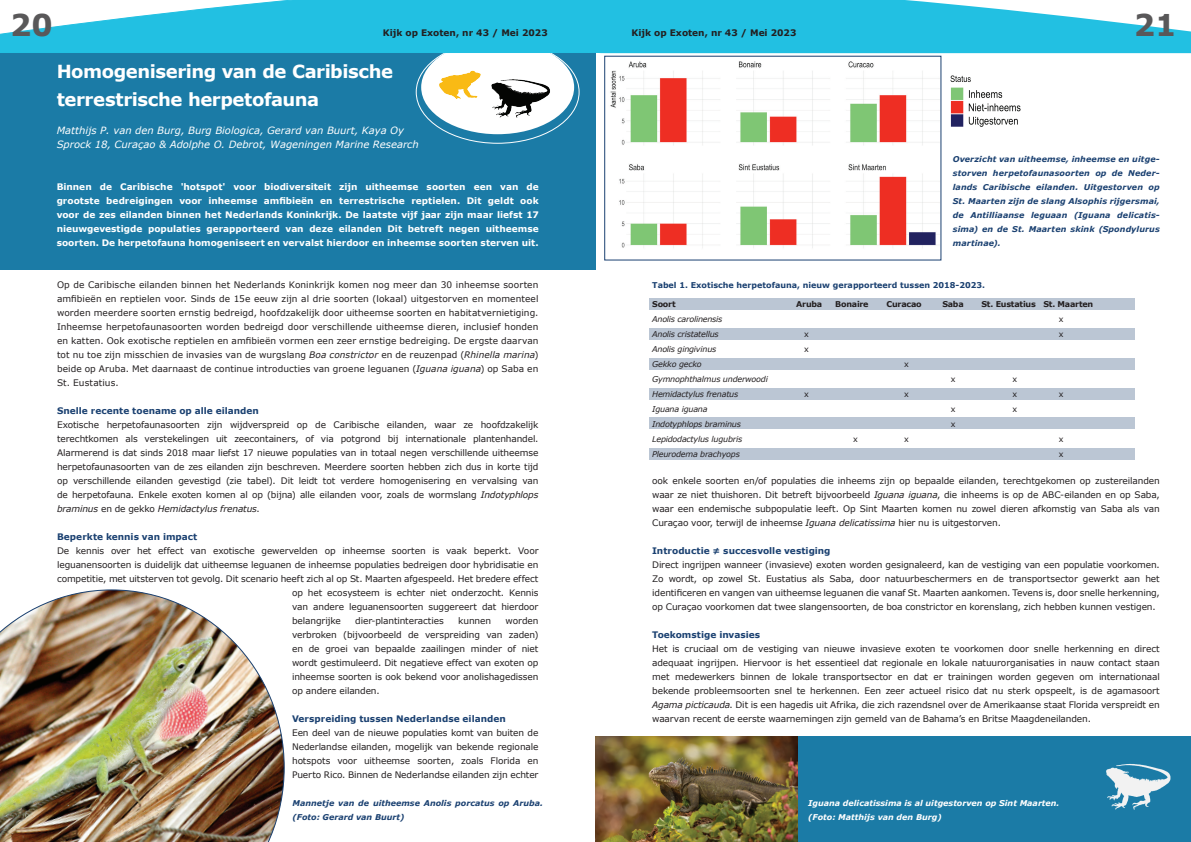
<style>
.page{position:relative;width:1191px;height:842px;background:#fff}
.page>*{position:absolute;margin:0;border:0;box-sizing:border-box;transform-origin:0 0}
.t1{font:700 30px "Verdana";color:#595859}
.t2{font:700 18px "Verdana";letter-spacing:-.025em;color:#fff}
.t3{font:italic 10px/14px "Verdana";color:#fff}
.t4{font:9px/14px "Verdana";letter-spacing:-.01em;color:#231f20;text-align:justify}
.t5{font:700 9px/14px "Verdana";letter-spacing:.005em;color:#fff;text-align:justify}
.t6{font:700 9px "Verdana";color:#1b4171}
.t7{font:700 9px "Verdana";color:#231f20}
.t8{font:italic 700 8px/14px "Verdana";color:#1b4171}
.t9{font:italic 8px "Verdana";letter-spacing:-.025em;color:#231f20}
.t10{font:italic 700 8px/14px "Verdana";color:#fff}
.t11{font:700 8px "Verdana";color:#1b4171}
.t12{font:700 8px "Verdana";letter-spacing:-.025em;color:#231f20}
.t13{font:8px "Verdana";color:#231f20}
.s1{font-style:italic}
</style>
<div class="page">
<div style="left:0;top:50px;width:595px;height:219px;background:#1b7ba6"></div>
<div style="left:421px;top:40px;width:153px;height:94px;background:#fff;border-radius:50%"></div>
<img style="left:0;top:589px;width:285px;height:253px">
<svg style="left:0;top:0;width:1191px;height:53px;background:#40c8e6"></svg>
<img style="left:610px;top:61px;width:329px;height:187px">
<img style="left:595px;top:736px;width:203px;height:106px">
<img style="left:950px;top:75px;width:71px;height:52px">
<img style="left:491px;top:79px;width:65px;height:46px">
<div style="left:798px;top:736px;width:393px;height:106px;background:#1b7ba6"></div>
<img style="left:1106px;top:763px;width:65px;height:47px">
<div style="left:649px;top:298px;width:486px;height:11px;background:#bbc6d4"></div>
<div style="left:649px;top:328px;width:486px;height:12px;background:#bbc6d4"></div>
<div style="left:649px;top:358px;width:486px;height:12px;background:#bbc6d4"></div>
<div style="left:649px;top:389px;width:486px;height:11px;background:#bbc6d4"></div>
<div style="left:649px;top:418px;width:486px;height:11px;background:#bbc6d4"></div>
<div style="left:649px;top:448px;width:486px;height:11px;background:#bbc6d4"></div>
<img style="left:439px;top:70px;width:42px;height:29px">
<h1 class="t1" style="left:10px;top:6px;width:44px">20</h1>
<p class="t7" style="left:383px;top:27px;width:166px">Kijk op Exoten, nr 43 / Mei 2023</p>
<h2 class="t2" style="left:57px;top:60px;width:338px">Homogenisering van de Caribische</h2>
<h2 class="t2" style="left:57px;top:88px;width:264px">terrestrische herpetofauna</h2>
<p class="t3" style="left:57px;top:124px;width:363px">Matthijs P. van den Burg, Burg Biologica, Gerard van Buurt, Kaya Oy<br>Sprock 18, Curaçao &amp; Adolphe O. Debrot, Wageningen Marine Research</p>
<p class="t5" style="left:57px;top:180px;width:483px">Binnen de Caribische 'hotspot' voor biodiversiteit zijn uitheemse soorten een van de grootste bedreigingen voor inheemse amfibieën en terrestrische reptielen. Dit geldt ook voor de zes eilanden binnen het Nederlands Koninkrijk. De laatste vijf jaar zijn maar liefst 17 nieuwgevestigde populaties gerapporteerd van deze eilanden Dit betreft negen uitheemse soorten. De herpetofauna homogeniseert en vervalst hierdoor en inheemse soorten sterven uit.</p>
<p class="t4" style="left:57px;top:278px;width:483px">Op de Caribische eilanden binnen het Nederlands Koninkrijk komen nog meer dan 30 inheemse soorten amfibieën en reptielen voor. Sinds de 15e eeuw zijn al drie soorten (lokaal) uitgestorven en momenteel worden meerdere soorten ernstig bedreigd, hoofdzakelijk door uitheemse soorten en habitatvernietiging.<br>Inheemse herpetofaunasoorten worden bedreigd door verschillende uitheemse dieren, inclusief honden en katten. Ook exotische reptielen en amfibieën vormen een zeer ernstige bedreiging. De ergste daarvan tot nu toe zijn misschien de invasies van de wurgslang <span class="s1">Boa constrictor</span> en de reuzenpad (<span class="s1">Rhinella marina</span>) beide op Aruba. Met daarnaast de continue introducties van groene leguanen (<span class="s1">Iguana iguana</span>) op Saba en St. Eustatius.</p>
<p class="t6" style="left:57px;top:405px;width:203px">Snelle recente toename op alle eilanden</p>
<p class="t4" style="left:57px;top:418px;width:483px">Exotische herpetofaunasoorten zijn wijdverspreid op de Caribische eilanden, waar ze hoofdzakelijk terechtkomen als verstekelingen uit zeecontainers, of via potgrond bij internationale plantenhandel.<br>Alarmerend is dat sinds 2018 maar liefst 17 nieuwe populaties van in totaal negen verschillende uitheemse herpetofaunasoorten van de zes eilanden zijn beschreven. Meerdere soorten hebben zich dus in korte tijd op verschillende eilanden gevestigd (zie tabel). Dit leidt tot verdere homogenisering en vervalsing van de herpetofauna. Enkele exoten komen al op (bijna) alle eilanden voor, zoals de wormslang <span class="s1">Indotyphlops braminus</span> en de gekko <span class="s1">Hemidactylus frenatus</span>.</p>
<p class="t6" style="left:57px;top:531px;width:142px">Beperkte kennis van impact</p>
<p class="t4" style="left:57px;top:544px;width:483px">De kennis over het effect van exotische gewervelden op inheemse soorten is vaak beperkt. Voor leguanensoorten is duidelijk dat uitheemse leguanen de inheemse populaties bedreigen door hybridisatie en competitie, met uitsterven tot gevolg. Dit scenario heeft zich al op St. Maarten afgespeeld. Het bredere effect</p>
<p class="t4" style="left:292px;top:586px;width:248px">op het ecosysteem is echter niet onderzocht. Kennis van andere leguanensoorten suggereert dat hierdoor belangrijke</p>
<p class="t4" style="left:292px;top:614px;width:248px;text-indent:213px">worden verbroken (bijvoorbeeld de verspreiding van zaden) en de groei van bepaalde zaailingen minder of niet wordt gestimuleerd. Dit negatieve effect van exoten op inheemse soorten is ook bekend voor anolishagedissen op andere eilanden.</p>
<p class="t6" style="left:292px;top:713px;width:215px">Verspreiding tussen Nederlandse eilanden</p>
<p class="t4" style="left:292px;top:726px;width:248px">Een deel van de nieuwe populaties komt van buiten de Nederlandse eilanden, mogelijk van bekende regionale hotspots voor uitheemse soorten, zoals Florida en Puerto Rico. Binnen de Nederlandse eilanden zijn echter</p>
<p class="t4" style="left:355px;top:614px;width:90px">dier-plantinteracties</p>
<p class="t4" style="left:458px;top:614px;width:34px">kunnen</p>
<p class="t8" style="left:292px;top:796px;width:252px">Mannetje van de uitheemse Anolis porcatus op Aruba. (Foto: Gerard van Buurt)</p>
<p class="t7" style="left:631px;top:27px;width:166px">Kijk op Exoten, nr 43 / Mei 2023</p>
<h1 class="t1" style="left:1133px;top:6px;width:44px">21</h1>
<p class="t8" style="left:952px;top:152px;width:208px;text-align:justify">Overzicht van uitheemse, inheemse en uitge&shy;storven herpetofaunasoorten op de Neder&shy;lands Caribische eilanden. Uitgestorven op St. Maarten zijn de slang Alsophis rijgersmai, de Antilliaanse leguaan (Iguana delicatis&shy;sima) en de St. Maarten skink (Spondylurus martinae).</p>
<p class="t11" style="left:652px;top:280px;width:334px">Tabel 1. Exotische herpetofauna, nieuw gerapporteerd tussen 2018-2023.</p>
<p class="t12" style="left:652px;top:299px;width:25px">Soort</p>
<p class="t12" style="left:796px;top:299px;width:28px">Aruba</p>
<p class="t12" style="left:835px;top:299px;width:35px">Bonaire</p>
<p class="t12" style="left:886px;top:299px;width:37px">Curacao</p>
<p class="t12" style="left:942px;top:299px;width:23px">Saba</p>
<p class="t12" style="left:981px;top:299px;width:113px">St. Eustatius St. Maarten</p>
<p class="t9" style="left:652px;top:314px;width:72px">Anolis carolinensis</p>
<p class="t13" style="left:1058px;top:314px;width:6px">x</p>
<p class="t9" style="left:652px;top:329px;width:68px">Anolis cristatellus</p>
<p class="t13" style="left:804px;top:329px;width:6px">x</p>
<p class="t13" style="left:1058px;top:329px;width:6px">x</p>
<p class="t9" style="left:652px;top:344px;width:66px">Anolis gingivinus</p>
<p class="t13" style="left:804px;top:344px;width:6px">x</p>
<p class="t9" style="left:652px;top:359px;width:51px">Gekko gecko</p>
<p class="t13" style="left:904px;top:359px;width:6px">x</p>
<p class="t9" style="left:652px;top:374px;width:117px">Gymnophthalmus underwoodi</p>
<p class="t13" style="left:950px;top:374px;width:6px">x</p>
<p class="t13" style="left:1012px;top:374px;width:6px">x</p>
<p class="t9" style="left:652px;top:389px;width:88px">Hemidactylus frenatus</p>
<p class="t13" style="left:804px;top:389px;width:6px">x</p>
<p class="t13" style="left:904px;top:389px;width:6px">x</p>
<p class="t13" style="left:1012px;top:389px;width:6px">x</p>
<p class="t13" style="left:1058px;top:389px;width:6px">x</p>
<p class="t9" style="left:652px;top:404px;width:57px">Iguana iguana</p>
<p class="t13" style="left:950px;top:404px;width:6px">x</p>
<p class="t13" style="left:1012px;top:404px;width:6px">x</p>
<p class="t9" style="left:652px;top:419px;width:90px">Indotyphlops braminus</p>
<p class="t13" style="left:950px;top:419px;width:6px">x</p>
<p class="t9" style="left:652px;top:434px;width:91px">Lepidodactylus lugubris</p>
<p class="t13" style="left:853px;top:434px;width:6px">x</p>
<p class="t13" style="left:904px;top:434px;width:6px">x</p>
<p class="t13" style="left:1058px;top:434px;width:6px">x</p>
<p class="t9" style="left:652px;top:449px;width:89px">Pleurodema brachyops</p>
<p class="t13" style="left:1058px;top:449px;width:6px">x</p>
<p class="t4" style="left:652px;top:474px;width:509px">ook enkele soorten en/of populaties die inheems zijn op bepaalde eilanden, terechtgekomen op zustereilanden waar ze niet thuishoren. Dit betreft bijvoorbeeld <span class="s1">Iguana iguana</span>, die inheems is op de ABC-eilanden en op Saba, waar een endemische subpopulatie leeft. Op Sint Maarten komen nu zowel dieren afkomstig van Saba als van Curaçao voor, terwijl de inheemse <span class="s1">Iguana delicatissima</span> hier nu is uitgestorven.</p>
<p class="t6" style="left:652px;top:545px;width:180px">Introductie ≠ succesvolle vestiging</p>
<p class="t4" style="left:652px;top:558px;width:509px">Direct ingrijpen wanneer (invasieve) exoten worden gesignaleerd, kan de vestiging van een populatie voorkomen.<br>Zo wordt, op zowel St. Eustatius als Saba, door natuurbeschermers en de transportsector gewerkt aan het identificeren en vangen van uitheemse leguanen die vanaf St. Maarten aankomen. Tevens is, door snelle herkenning, op Curaçao voorkomen dat twee slangensoorten, de boa constrictor en korenslang, zich hebben kunnen vestigen.</p>
<p class="t6" style="left:652px;top:629px;width:110px">Toekomstige invasies</p>
<p class="t4" style="left:652px;top:642px;width:509px">Het is cruciaal om de vestiging van nieuwe invasieve exoten te voorkomen door snelle herkenning en direct adequaat ingrijpen. Hiervoor is het essentieel dat regionale en lokale natuurorganisaties in nauw contact staan met medewerkers binnen de lokale transportsector en dat er trainingen worden gegeven om internationaal bekende probleemsoorten snel te herkennen. Een zeer actueel risico dat nu sterk opspeelt, is de agamasoort <span class="s1">Agama picticauda</span>. Dit is een hagedis uit Afrika, die zich razendsnel over de Amerikaanse staat Florida verspreidt en waarvan recent de eerste waarnemingen zijn gemeld van de Bahama’s en Britse Maagdeneilanden.</p>
<p class="t10" style="left:808px;top:796px;width:253px">Iguana delicatissima is al uitgestorven op Sint Maarten. (Foto: Matthijs van den Burg)</p>
</div>
